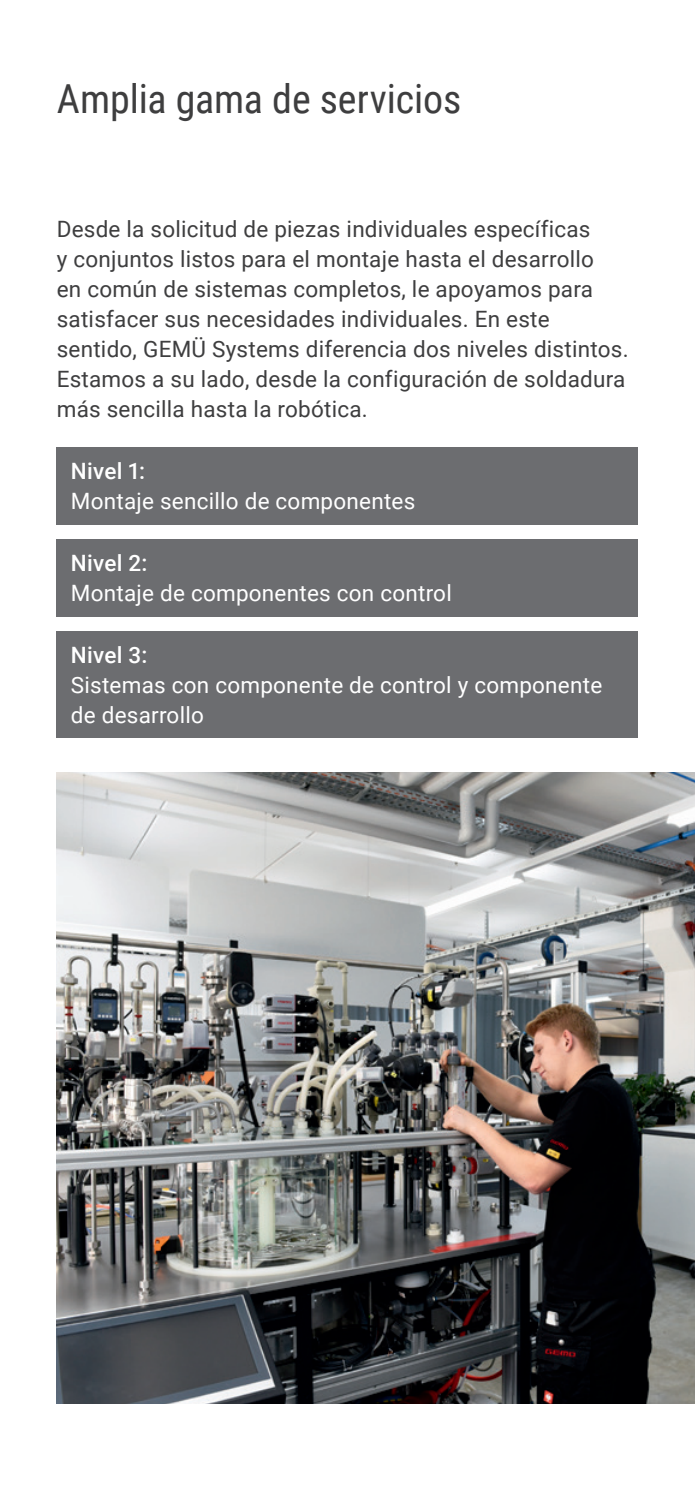
<style>
.page{position:relative;width:695px;height:1489px;background:#fff}
.page>*{position:absolute;margin:0;border:0;box-sizing:border-box;transform-origin:0 0}
.t1{font:40px "Roboto Condensed";letter-spacing:-.005em;color:#3e3e3f}
.t2{font:22.5px/30px "Roboto";letter-spacing:.01em;color:#3e3e3f}
.t3{font:22.5px/30px "Roboto";letter-spacing:.01em;color:#fff}
.t4{font:500 22.5px "Roboto";letter-spacing:.01em;color:#fff}
</style>
<div class="page">
<img style="left:57px;top:772px;width:637px;height:631px">
<div style="left:57px;top:446px;width:581px;height:78px;background:#6c6d70"></div>
<div style="left:57px;top:539px;width:581px;height:78px;background:#6c6d70"></div>
<div style="left:57px;top:631px;width:581px;height:106px;background:#6c6d70"></div>
<h1 class="t1" style="left:57px;top:71px;width:406px">Amplia gama de servicios</h1>
<p class="t2" style="left:57px;top:213px;width:573px">Desde la solicitud de piezas individuales específicas<br>y conjuntos listos para el montaje hasta el desarrollo<br>en común de sistemas completos, le apoyamos para satisfacer sus necesidades individuales. En este sentido, GEMÜ Systems diferencia dos niveles distintos.<br>Estamos a su lado, desde la configuración de soldadura más sencilla hasta la robótica.</p>
<p class="t4" style="left:71px;top:455px;width:76px">Nivel 1:</p>
<p class="t3" style="left:71px;top:485px;width:346px">Montaje sencillo de componentes</p>
<p class="t4" style="left:71px;top:547px;width:78px">Nivel 2:</p>
<p class="t3" style="left:71px;top:577px;width:382px">Montaje de componentes con control</p>
<p class="t4" style="left:71px;top:639px;width:78px">Nivel 3:</p>
<p class="t3" style="left:71px;top:668px;width:533px">Sistemas con componente de control y componente de desarrollo</p>
</div>
